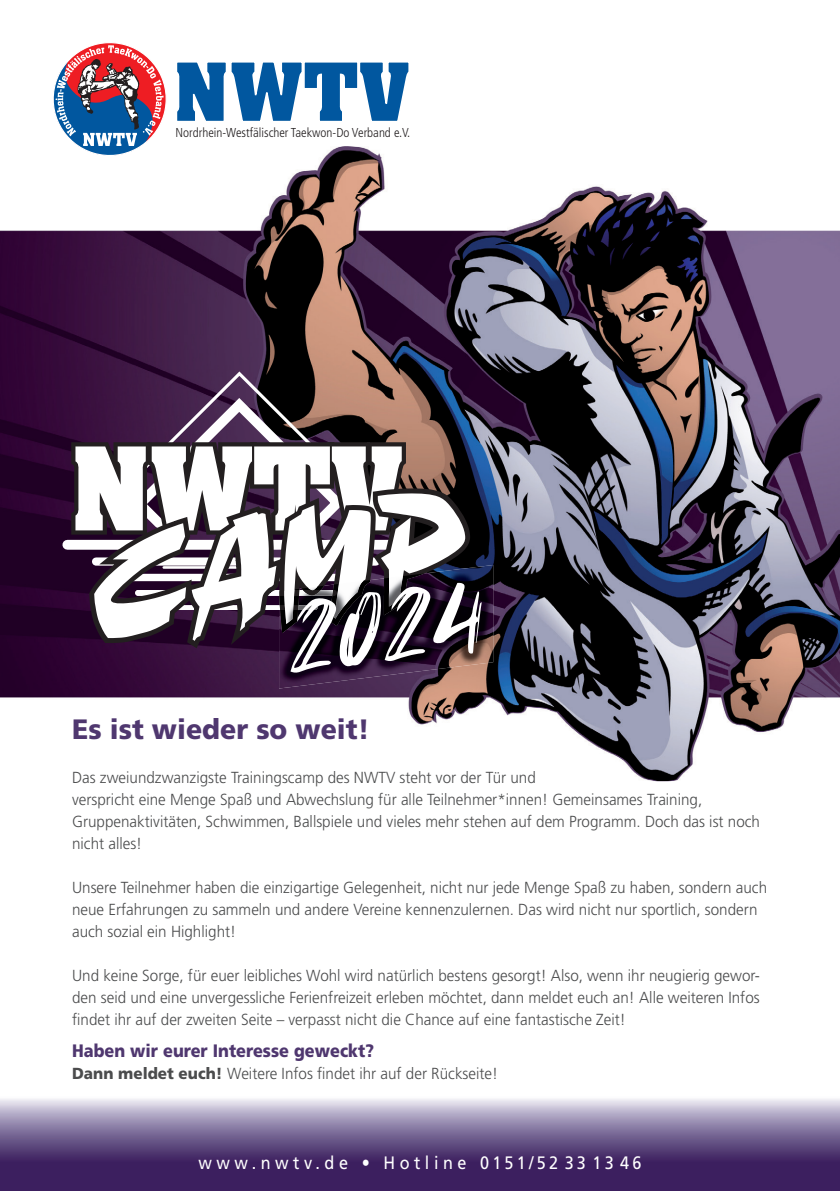
<style>
.page{position:relative;width:840px;height:1191px;background:#fff}
.page>*{position:absolute;margin:0;border:0;box-sizing:border-box;transform-origin:0 0}
.t1{font:136.6px "Fake Serif";color:#fff;scale:1.04 1}
.t2{font:900 28px "Frutiger LT Std";color:#4f376f;scale:.95 1}
.t3{font:18px "Frutiger LT Std";letter-spacing:.28em;color:#fff;scale:.9 1}
.t4{font:900 18px "Frutiger LT Std";color:#4f376f;scale:.9 1}
.t5{font:300 16px/22px "Frutiger LT Std";color:#4b4c4d;scale:.95 1}
.t6{font:300 condensed 13px "Frutiger LT Std";color:#231f20}
.s1{font-weight:900}
</style>
<div class="page">
<svg style="left:0;top:1099px;width:839px;height:92px;background:#705d8d"></svg>
<img style="left:0;top:158px;width:839px;height:623px">
<svg style="left:104px;top:369px;width:269px;height:22px;background:#533547"></svg>
<svg style="left:67px;top:391px;width:343px;height:148px"></svg>
<div style="left:67px;top:540px;width:337px;height:10px;background:#fff"></div>
<svg style="left:89px;top:488px;width:381px;height:160px"></svg>
<svg style="left:94px;top:493px;width:371px;height:148px"></svg>
<img style="left:279px;top:565px;width:214px;height:123px">
<img style="left:279px;top:573px;width:145px;height:60px">
<img style="left:279px;top:590px;width:5px;height:6px">
<img style="left:279px;top:605px;width:5px;height:5px">
<img style="left:284px;top:576px;width:120px;height:48px">
<svg style="left:53px;top:42px;width:356px;height:116px"></svg>
<p class="t6" style="left:175px;top:125px;width:236px">Nordrhein-Westfälischer Taekwon-Do Verband e.V.</p>
<h1 class="t1" style="left:276px;top:564px;width:188px;rotate:-7deg">2024</h1>
<h2 class="t2" style="left:72px;top:712px;width:314px">Es ist wieder so weit!</h2>
<p class="t5" style="left:72px;top:766px;width:725px">Das zweiundzwanzigste Trainingscamp des NWTV steht vor der Tür und<br>verspricht eine Menge Spaß und Abwechslung für alle Teilnehmer*innen! Gemeinsames Training, Gruppenaktivitäten, Schwimmen, Ballspiele und vieles mehr stehen auf dem Programm. Doch das ist noch nicht alles!</p>
<p class="t5" style="left:72px;top:876px;width:732px">Unsere Teilnehmer haben die einzigartige Gelegenheit, nicht nur jede Menge Spaß zu haben, sondern auch neue Erfahrungen zu sammeln und andere Vereine kennenzulernen. Das wird nicht nur sportlich, sondern auch sozial ein Highlight!</p>
<p class="t5" style="left:72px;top:964px;width:725px;text-align:justify">Und keine Sorge, für euer leibliches Wohl wird natürlich bestens gesorgt! Also, wenn ihr neugierig gewor&shy;den seid und eine unvergessliche Ferienfreizeit erleben möchtet, dann meldet euch an! Alle weiteren Infos findet ihr auf der zweiten Seite – verpasst nicht die Chance auf eine fantastische Zeit!</p>
<p class="t4" style="left:72px;top:1040px;width:337px">Haben wir eurer Interesse geweckt?</p>
<p class="t5" style="left:72px;top:1062px;width:449px"><span class="s1">Dann meldet euch!</span> Weitere Infos findet ihr auf der Rückseite!</p>
<p class="t3" style="left:198px;top:1151px;width:493px">www.nwtv.de • Hotline 0151/52 33 13 46</p>
</div>
